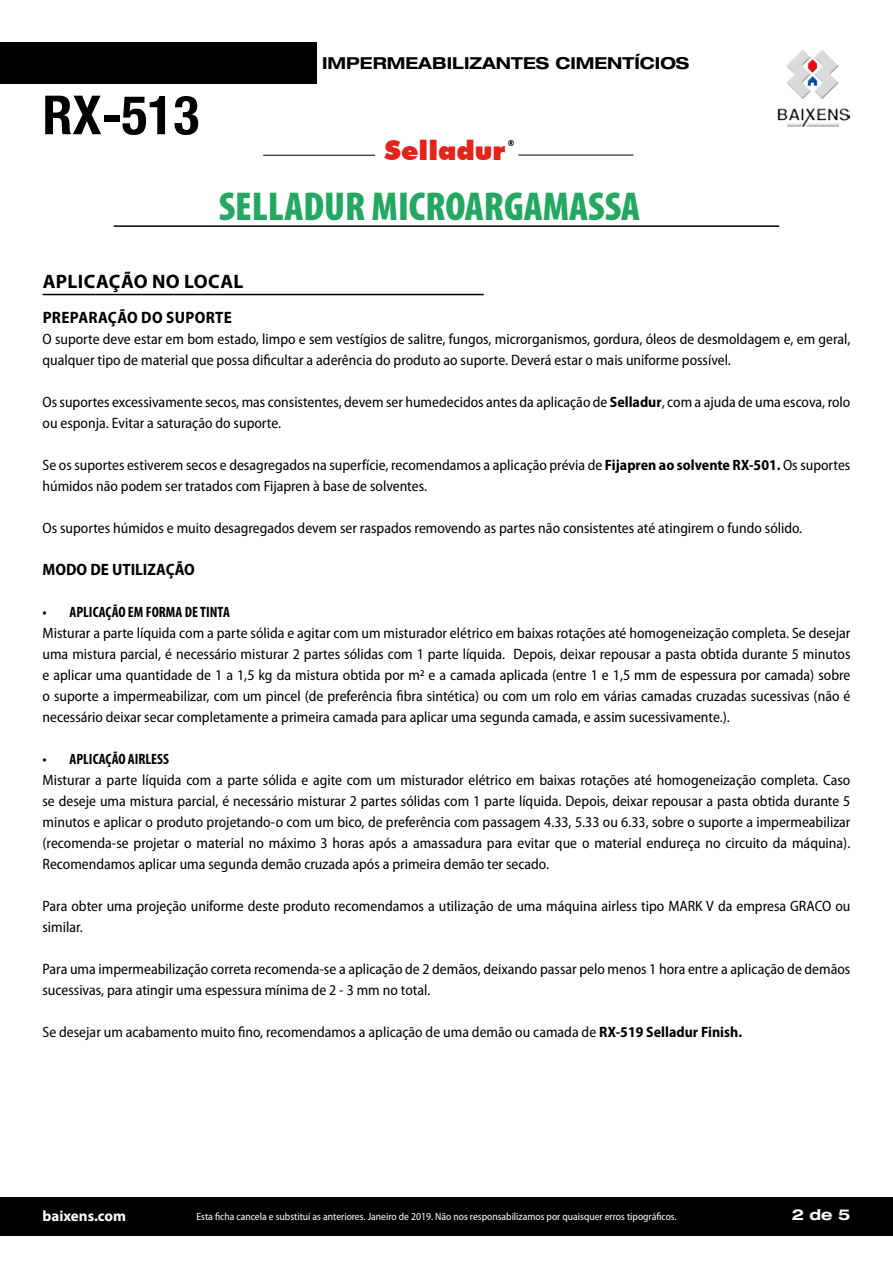
<style>
.page{position:relative;width:893px;height:1263px;background:#fff}
.page>*{position:absolute;margin:0;border:0;box-sizing:border-box;transform-origin:0 0}
.t1{font:700 condensed 54px "Helvetica Neue LT Com";color:#000}
.t2{font:900 condensed 40.5px "Myriad Pro";color:#24a761}
.t3{font:900 27px "Futura BT";color:#e1251b}
.t4{font:700 19.5px "Myriad Pro";letter-spacing:.02em;color:#000}
.t5{font:700 semi-condensed 16.5px "Myriad Pro";letter-spacing:.01em;color:#000}
.t6{font:700 expanded 16.5px "Helvetica Neue LT Pro";color:#000}
.t7{font:semi-condensed 15px/21px "Myriad Pro";color:#000}
.t8{font:700 condensed 15px "Myriad Pro";color:#000}
.t9{font:700 15px "Myriad Pro";color:#fff}
.t10{font:700 expanded 15px "Helvetica Neue LT Pro";color:#fff}
.t11{font:semi-condensed 10.5px "Myriad Pro";color:#fff}
.t12{font:900 8.1px "Futura BT";color:#000}
.s1{font-weight:700}
</style>
<div class="page">
<div style="left:0;top:43px;width:316px;height:41px;background:#000"></div>
<hr style="left:114px;top:225px;width:665px;height:2px;background:#000">
<hr style="left:43px;top:294px;width:441px;height:1px;background:#000">
<img style="left:777px;top:50px;width:72px;height:77px">
<hr style="left:518px;top:155px;width:115px;height:1px;background:#000">
<hr style="left:263px;top:155px;width:112px;height:1px;background:#000">
<div style="left:0;top:1196px;width:893px;height:39px;background:#000"></div>
<h1 class="t1" style="left:43px;top:83px;width:158px">RX-513</h1>
<p class="t6" style="left:322px;top:52px;width:369px">IMPERMEABILIZANTES CIMENTÍCIOS</p>
<h3 class="t3" style="left:385px;top:134px;width:123px">Selladur</h3>
<p class="t12" style="left:508px;top:138px;width:8px">®</p>
<h2 class="t2" style="left:219px;top:184px;width:423px">SELLADUR MICROARGAMASSA</h2>
<h3 class="t4" style="left:43px;top:268px;width:202px">APLICAÇÃO NO LOCAL</h3>
<p class="t5" style="left:43px;top:308px;width:191px">PREPARAÇÃO DO SUPORTE</p>
<p class="t7" style="left:43px;top:329px;width:809px">O suporte deve estar em bom estado, limpo e sem vestígios de salitre, fungos, microrganismos, gordura, óleos de desmoldagem e, em geral, qualquer tipo de material que possa dificultar a aderência do produto ao suporte. Deverá estar o mais uniforme possível.</p>
<p class="t7" style="left:43px;top:392px;width:809px">Os suportes excessivamente secos, mas consistentes, devem ser humedecidos antes da aplicação de <span class="s1">Selladur</span>, com a ajuda de uma escova, rolo ou esponja. Evitar a saturação do suporte.</p>
<p class="t7" style="left:43px;top:455px;width:809px">Se os suportes estiverem secos e desagregados na superfície, recomendamos a aplicação prévia de <span class="s1">Fijapren ao solvente RX-501.</span> Os suportes húmidos não podem ser tratados com Fijapren à base de solventes.</p>
<p class="t7" style="left:43px;top:518px;width:761px">Os suportes húmidos e muito desagregados devem ser raspados removendo as partes não consistentes até atingirem o fundo sólido.</p>
<p class="t5" style="left:43px;top:560px;width:154px">MODO DE UTILIZAÇÃO</p>
<p class="t8" style="left:43px;top:603px;width:189px">• APLICAÇÃO EM FORMA DE TINTA</p>
<p class="t7" style="left:43px;top:623px;width:809px;text-align:justify">Misturar a parte líquida com a parte sólida e agitar com um misturador elétrico em baixas rotações até homogeneização completa. Se desejar uma mistura parcial, é necessário misturar 2 partes sólidas com 1 parte líquida. Depois, deixar repousar a pasta obtida durante 5 minutos e aplicar uma quantidade de 1 a 1,5 kg da mistura obtida por m2 e a camada aplicada (entre 1 e 1,5 mm de espessura por camada) sobre o suporte a impermeabilizar, com um pincel (de preferência fibra sintética) ou com um rolo em várias camadas cruzadas sucessivas (não é necessário deixar secar completamente a primeira camada para aplicar uma segunda camada, e assim sucessivamente.).</p>
<p class="t8" style="left:43px;top:750px;width:128px">• APLICAÇÃO AIRLESS</p>
<p class="t7" style="left:43px;top:770px;width:809px;text-align:justify">Misturar a parte líquida com a parte sólida e agite com um misturador elétrico em baixas rotações até homogeneização completa. Caso se deseje uma mistura parcial, é necessário misturar 2 partes sólidas com 1 parte líquida. Depois, deixar repousar a pasta obtida durante 5 minutos e aplicar o produto projetando-o com um bico, de preferência com passagem 4.33, 5.33 ou 6.33, sobre o suporte a impermeabilizar (recomenda-se projetar o material no máximo 3 horas após a amassadura para evitar que o material endureça no circuito da máquina).<br>Recomendamos aplicar uma segunda demão cruzada após a primeira demão ter secado.</p>
<p class="t7" style="left:43px;top:896px;width:809px">Para obter uma projeção uniforme deste produto recomendamos a utilização de uma máquina airless tipo MARK V da empresa GRACO ou similar.</p>
<p class="t7" style="left:43px;top:959px;width:809px">Para uma impermeabilização correta recomenda-se a aplicação de 2 demãos, deixando passar pelo menos 1 hora entre a aplicação de demãos sucessivas, para atingir uma espessura mínima de 2 - 3 mm no total.</p>
<p class="t7" style="left:43px;top:1022px;width:701px">Se desejar um acabamento muito fino, recomendamos a aplicação de uma demão ou camada de <span class="s1">RX-519 Selladur Finish.</span></p>
<p class="t9" style="left:43px;top:1206px;width:85px">baixens.com</p>
<p class="t11" style="left:196px;top:1211px;width:482px">Esta ficha cancela e substitui as anteriores. Janeiro de 2019. Não nos responsabilizamos por quaisquer erros tipográficos.</p>
<p class="t10" style="left:792px;top:1205px;width:60px">2 de 5</p>
</div>
